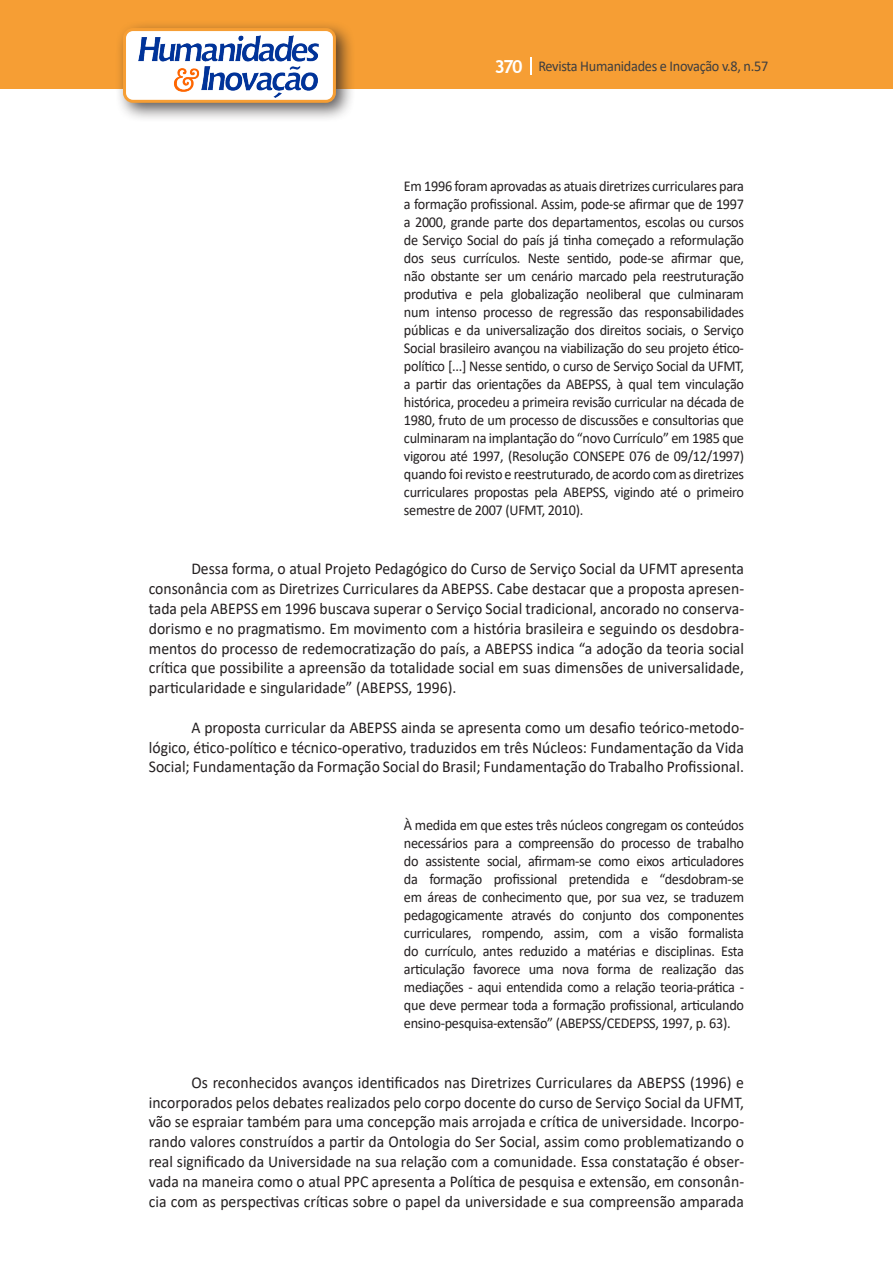
<style>
.page{position:relative;width:893px;height:1263px;background:#fff}
.page>*{position:absolute;margin:0;border:0;box-sizing:border-box;transform-origin:0 0}
.Texto{font:16.5px/19.8px "Calibri";color:#231f20;text-align:justify;scale:.95 1}
.citacao{font:15px/18px "Calibri";letter-spacing:-.02em;color:#231f20;text-align:justify;scale:.95 1}
.t1{font:15px "Calibri";letter-spacing:-.02em;color:#3e3e3f;scale:.95 1}
.s1{font-family:"Trebuchet MS";font-weight:700;font-size:18px;color:#fff}
</style>
<div class="page">
<div style="left:0;top:0;width:893px;height:88px;background:#f69e34"></div>
<svg style="left:530px;top:57px;width:2px;height:18px"></svg>
<div style="left:115px;top:20px;width:241px;height:103px;background:#231f20;opacity:.75"></div>
<div style="left:125px;top:30px;width:209px;height:71px;background:#fff;border-radius:9px"></div>
<img style="left:138px;top:35px;width:181px;height:62px">
<div style="left:123px;top:28px;width:213px;height:75px;border:3px solid #f69e34;border-radius:9px"></div>
<p class="t1" style="left:495px;top:56px;width:290px"><span class="s1">370</span> Revista Humanidades e Inovação v.8, n.57</p>
<p class="citacao" style="left:404px;top:176px;width:360px">Em 1996 foram aprovadas as atuais diretrizes curriculares para a formação profissional. Assim, pode-se afirmar que de 1997 a 2000, grande parte dos departamentos, escolas ou cursos de Serviço Social do país já tinha começado a reformulação dos seus currículos. Neste sentido, pode-se afirmar que, não obstante ser um cenário marcado pela reestruturação produtiva e pela globalização neoliberal que culminaram num intenso processo de regressão das responsabilidades públicas e da universalização dos direitos sociais, o Serviço Social brasileiro avançou na viabilização do seu projeto ético&shy;político [...] Nesse sentido, o curso de Serviço Social da UFMT, a partir das orientações da ABEPSS, à qual tem vinculação histórica, procedeu a primeira revisão curricular na década de 1980, fruto de um processo de discussões e consultorias que culminaram na implantação do “novo Currículo” em 1985 que vigorou até 1997, (Resolução CONSEPE 076 de 09/12/1997) quando foi revisto e reestruturado, de acordo com as diretrizes curriculares propostas pela ABEPSS, vigindo até o primeiro semestre de 2007 (UFMT, 2010).</p>
<p class="Texto" style="left:149px;top:559px;width:628px;text-indent:43px">Dessa forma, o atual Projeto Pedagógico do Curso de Serviço Social da UFMT apresenta consonância com as Diretrizes Curriculares da ABEPSS. Cabe destacar que a proposta apresen&shy;tada pela ABEPSS em 1996 buscava superar o Serviço Social tradicional, ancorado no conserva&shy;dorismo e no pragmatismo. Em movimento com a história brasileira e seguindo os desdobra&shy;mentos do processo de redemocratização do país, a ABEPSS indica “a adoção da teoria social crítica que possibilite a apreensão da totalidade social em suas dimensões de universalidade, particularidade e singularidade” (ABEPSS, 1996).</p>
<p class="Texto" style="left:149px;top:717px;width:628px;text-indent:43px">A proposta curricular da ABEPSS ainda se apresenta como um desafio teórico-metodo&shy;lógico, ético-político e técnico-operativo, traduzidos em três Núcleos: Fundamentação da Vida Social; Fundamentação da Formação Social do Brasil; Fundamentação do Trabalho Profissional.</p>
<p class="citacao" style="left:404px;top:816px;width:360px">À medida em que estes três núcleos congregam os conteúdos necessários para a compreensão do processo de trabalho do assistente social, afirmam-se como eixos articuladores da formação profissional pretendida e “desdobram-se em áreas de conhecimento que, por sua vez, se traduzem pedagogicamente através do conjunto dos componentes curriculares, rompendo, assim, com a visão formalista do currículo, antes reduzido a matérias e disciplinas. Esta articulação favorece uma nova forma de realização das mediações - aqui entendida como a relação teoria-prática - que deve permear toda a formação profissional, articulando ensino-pesquisa-extensão” (ABEPSS/CEDEPSS, 1997, p. 63).</p>
<p class="Texto" style="left:149px;top:1072px;width:628px;text-indent:43px">Os reconhecidos avanços identificados nas Diretrizes Curriculares da ABEPSS (1996) e incorporados pelos debates realizados pelo corpo docente do curso de Serviço Social da UFMT, vão se espraiar também para uma concepção mais arrojada e crítica de universidade. Incorpo&shy;rando valores construídos a partir da Ontologia do Ser Social, assim como problematizando o real significado da Universidade na sua relação com a comunidade. Essa constatação é obser&shy;vada na maneira como o atual PPC apresenta a Política de pesquisa e extensão, em consonân&shy;cia com as perspectivas críticas sobre o papel da universidade e sua compreensão amparada</p>
</div>
